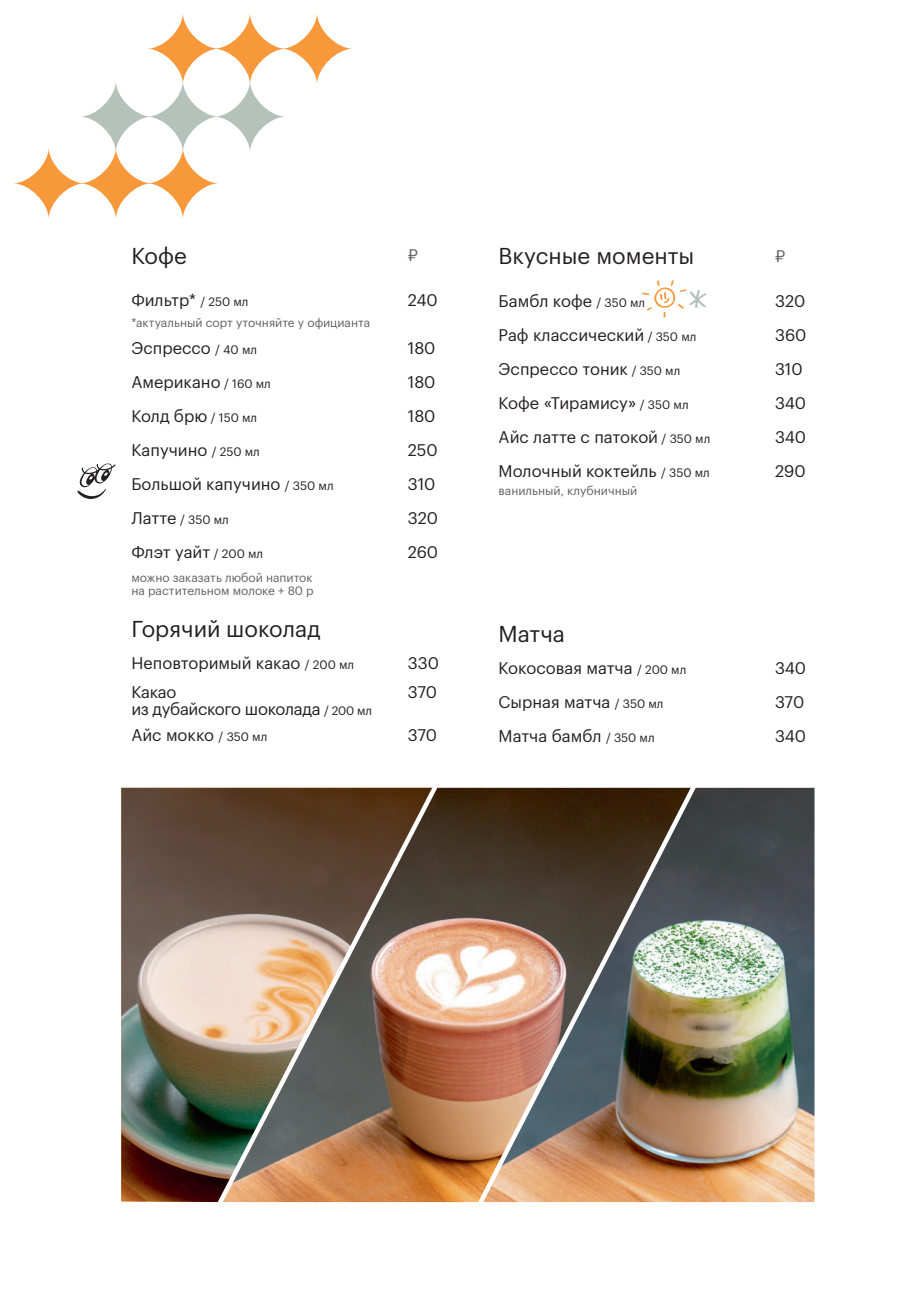
<style>
.page{position:relative;width:923px;height:1306px;background:#fff}
.page>*{position:absolute;margin:0;border:0;box-sizing:border-box;transform-origin:0 0}
.t1{font:22.5px "Graphik LC";color:#231f20}
.t2{font:16.5px "Graphik LC";color:#231f20}
.t3{font:16.5px/16.5px "Graphik LC";letter-spacing:-.02em;color:#231f20}
.t4{font:16.5px "Graphik LC";color:#616164}
.t5{font:12px/13.5px "Graphik LC";color:#616164}
.t6{font:12px "Graphik LC";color:#231f20}
.s1{font-size:12px}
.s2{font-size:16.5px}
</style>
<div class="page">
<img style="left:121px;top:787px;width:93px;height:415px">
<img style="left:460px;top:787px;width:14px;height:415px">
<img style="left:718px;top:787px;width:96px;height:415px">
<svg style="left:13px;top:147px;width:72px;height:72px"></svg>
<svg style="left:80px;top:147px;width:72px;height:72px"></svg>
<svg style="left:147px;top:147px;width:72px;height:72px"></svg>
<svg style="left:80px;top:81px;width:72px;height:72px"></svg>
<svg style="left:147px;top:13px;width:72px;height:72px"></svg>
<svg style="left:147px;top:81px;width:72px;height:72px"></svg>
<svg style="left:214px;top:13px;width:72px;height:72px"></svg>
<svg style="left:214px;top:81px;width:72px;height:72px"></svg>
<svg style="left:281px;top:13px;width:72px;height:72px"></svg>
<svg style="left:77px;top:463px;width:38px;height:36px"></svg>
<img style="left:474px;top:787px;width:244px;height:416px">
<img style="left:214px;top:787px;width:246px;height:416px">
<svg style="left:642px;top:280px;width:64px;height:38px"></svg>
<h1 class="t1" style="left:131px;top:239px;width:57px">Кофе</h1>
<p class="t4" style="left:408px;top:243px;width:12px">₽</p>
<p class="t2" style="left:131px;top:288px;width:119px">Фильтр* <span class="s1">/ 250 мл</span></p>
<p class="t5" style="left:131px;top:315px;width:240px">*актуальный сорт уточняйте у официанта</p>
<p class="t2" style="left:408px;top:288px;width:31px">240</p>
<p class="t2" style="left:131px;top:335px;width:127px">Эспрессо <span class="s1">/ 40 мл</span></p>
<p class="t2" style="left:408px;top:335px;width:29px">180</p>
<p class="t2" style="left:131px;top:369px;width:141px">Американо <span class="s1">/ 160 мл</span></p>
<p class="t2" style="left:408px;top:369px;width:29px">180</p>
<p class="t2" style="left:131px;top:403px;width:127px">Колд брю <span class="s1">/ 150 мл</span></p>
<p class="t2" style="left:408px;top:403px;width:29px">180</p>
<p class="t2" style="left:131px;top:437px;width:130px">Капучино <span class="s1">/ 250 мл</span></p>
<p class="t2" style="left:408px;top:437px;width:31px">250</p>
<p class="t2" style="left:131px;top:471px;width:204px">Большой капучино <span class="s1">/ 350 мл</span></p>
<p class="t2" style="left:408px;top:471px;width:29px">310</p>
<p class="t6" style="left:131px;top:510px;width:99px"><span class="s2">Латте</span> / 350 мл</p>
<p class="t2" style="left:408px;top:505px;width:32px">320</p>
<p class="t2" style="left:131px;top:539px;width:133px">Флэт уайт <span class="s1">/ 200 мл</span></p>
<p class="t2" style="left:408px;top:539px;width:32px">260</p>
<p class="t5" style="left:131px;top:569px;width:184px">можно заказать любой напиток на растительном молоке + 80 р</p>
<h1 class="t1" style="left:131px;top:611px;width:190px">Горячий шоколад</h1>
<p class="t2" style="left:131px;top:650px;width:224px">Неповторимый какао <span class="s1">/ 200 мл</span></p>
<p class="t2" style="left:408px;top:650px;width:33px">330</p>
<p class="t3" style="left:131px;top:682px;width:242px">Какао<br>из дубайского шоколада <span class="s1">/ 200 мл</span></p>
<p class="t2" style="left:408px;top:680px;width:31px">370</p>
<p class="t2" style="left:131px;top:722px;width:137px">Айс мокко <span class="s1">/ 350 мл</span></p>
<p class="t2" style="left:408px;top:722px;width:31px">370</p>
<h1 class="t1" style="left:498px;top:239px;width:197px">Вкусные моменты</h1>
<p class="t4" style="left:775px;top:244px;width:12px">₽</p>
<p class="t2" style="left:498px;top:289px;width:148px">Бамбл кофе <span class="s1">/ 350 мл</span></p>
<p class="t2" style="left:775px;top:289px;width:32px">320</p>
<p class="t2" style="left:498px;top:323px;width:199px">Раф классический <span class="s1">/ 350 мл</span></p>
<p class="t2" style="left:775px;top:323px;width:33px">360</p>
<p class="t2" style="left:498px;top:357px;width:183px">Эспрессо тоник <span class="s1">/ 350 мл</span></p>
<p class="t2" style="left:775px;top:357px;width:29px">310</p>
<p class="t2" style="left:498px;top:391px;width:191px">Кофе «Тирамису» <span class="s1">/ 350 мл</span></p>
<p class="t2" style="left:775px;top:391px;width:33px">340</p>
<p class="t2" style="left:498px;top:425px;width:213px">Айс латте с патокой <span class="s1">/ 350 мл</span></p>
<p class="t2" style="left:775px;top:425px;width:33px">340</p>
<p class="t2" style="left:498px;top:459px;width:213px">Молочный коктейль <span class="s1">/ 350 мл</span></p>
<p class="t5" style="left:498px;top:483px;width:140px">ванильный, клубничный</p>
<p class="t2" style="left:775px;top:459px;width:32px">290</p>
<h1 class="t1" style="left:498px;top:617px;width:68px">Матча</h1>
<p class="t2" style="left:498px;top:655px;width:189px">Кокосовая матча <span class="s1">/ 200 мл</span></p>
<p class="t2" style="left:775px;top:655px;width:33px">340</p>
<p class="t2" style="left:498px;top:689px;width:166px">Сырная матча <span class="s1">/ 350 мл</span></p>
<p class="t2" style="left:775px;top:689px;width:31px">370</p>
<p class="t2" style="left:498px;top:723px;width:158px">Матча бамбл <span class="s1">/ 350 мл</span></p>
<p class="t2" style="left:775px;top:723px;width:33px">340</p>
</div>
